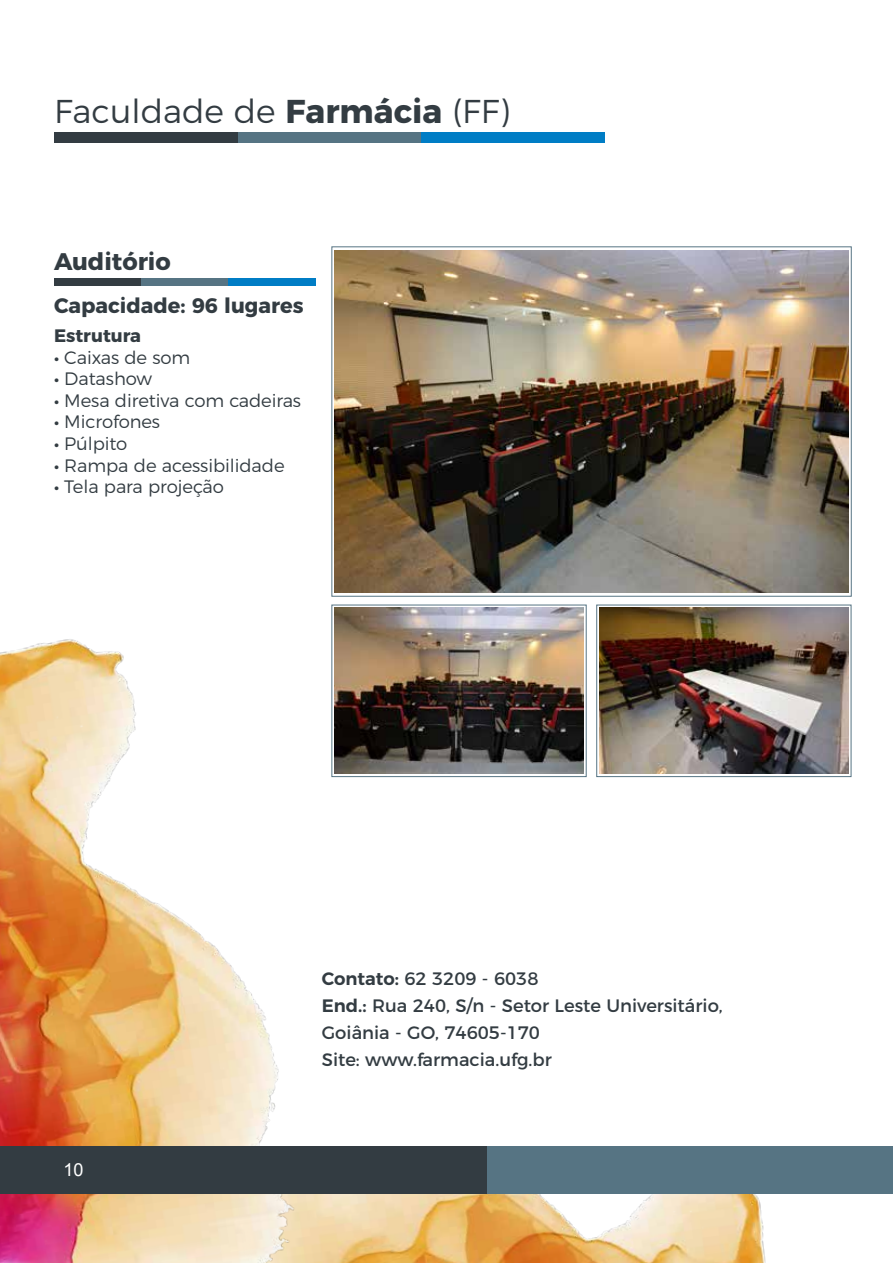
<style>
.page{position:relative;width:893px;height:1263px;background:#fff}
.page>*{position:absolute;margin:0;border:0;box-sizing:border-box;transform-origin:0 0}
.t1{font:300 33px "Montserrat";color:#333c42}
.t2{font:700 24px "Montserrat";color:#333c42}
.t3{font:700 21px "Montserrat";color:#333c42}
.t4{font:18px/27px "Montserrat";color:#333c42}
.t5{font:300 18px "Montserrat";letter-spacing:-.005em;color:#333c42}
.t6{font:700 18px "Montserrat";color:#333c42}
.t7{font:18px "Arial";color:#fff}
.s1{font-weight:700}
.s2{font-family:"Myriad Pro";font-weight:400}
.s3{font-weight:600}
</style>
<div class="page">
<img style="left:332px;top:1194px;width:434px;height:69px">
<img style="left:0;top:489px;width:332px;height:774px">
<div style="left:0;top:1146px;width:487px;height:48px;background:#333c42"></div>
<div style="left:487px;top:1146px;width:406px;height:48px;background:#567483"></div>
<img style="left:334px;top:250px;width:515px;height:343px">
<img style="left:334px;top:608px;width:250px;height:166px">
<img style="left:599px;top:608px;width:250px;height:166px">
<div style="left:332px;top:605px;width:254px;height:172px;border:1px solid #567483"></div>
<div style="left:596px;top:605px;width:255px;height:172px;border:1px solid #567483"></div>
<div style="left:54px;top:133px;width:184px;height:10px;background:#333c42"></div>
<div style="left:238px;top:133px;width:184px;height:10px;background:#567483"></div>
<div style="left:421px;top:133px;width:184px;height:10px;background:#007dc5"></div>
<div style="left:54px;top:279px;width:87px;height:7px;background:#333c42"></div>
<div style="left:141px;top:279px;width:88px;height:7px;background:#567483"></div>
<div style="left:229px;top:279px;width:87px;height:7px;background:#007dc5"></div>
<h1 class="t1" style="left:54px;top:86px;width:457px">Faculdade de <span class="s1">Farmácia</span> (FF)</h1>
<h2 class="t2" style="left:54px;top:242px;width:118px">Auditório</h2>
<p class="t3" style="left:54px;top:288px;width:251px">Capacidade: 96 lugares</p>
<p class="t6" style="left:54px;top:321px;width:89px">Estrutura</p>
<p class="t5" style="left:54px;top:343px;width:138px"><span class="s2">•</span> Caixas de som</p>
<p class="t5" style="left:54px;top:365px;width:100px"><span class="s2">•</span> Datashow</p>
<p class="t5" style="left:54px;top:386px;width:249px"><span class="s2">•</span> Mesa diretiva com cadeiras</p>
<p class="t5" style="left:54px;top:408px;width:108px"><span class="s2">•</span> Microfones</p>
<p class="t5" style="left:54px;top:430px;width:75px"><span class="s2">•</span> Púlpito</p>
<p class="t5" style="left:54px;top:451px;width:232px"><span class="s2">•</span> Rampa de acessibilidade</p>
<p class="t5" style="left:54px;top:473px;width:171px"><span class="s2">•</span> Tela para projeção</p>
<p class="t7" style="left:64px;top:1158px;width:22px">10</p>
<p class="t4" style="left:322px;top:963px;width:402px"><span class="s3">Contato:</span> 62 3209 - 6038<br><span class="s3">End.:</span> Rua 240, S/n - Setor Leste Universitário,<br>Goiânia - GO, 74605-170<br>Site: www.farmacia.ufg.br</p>
</div>
